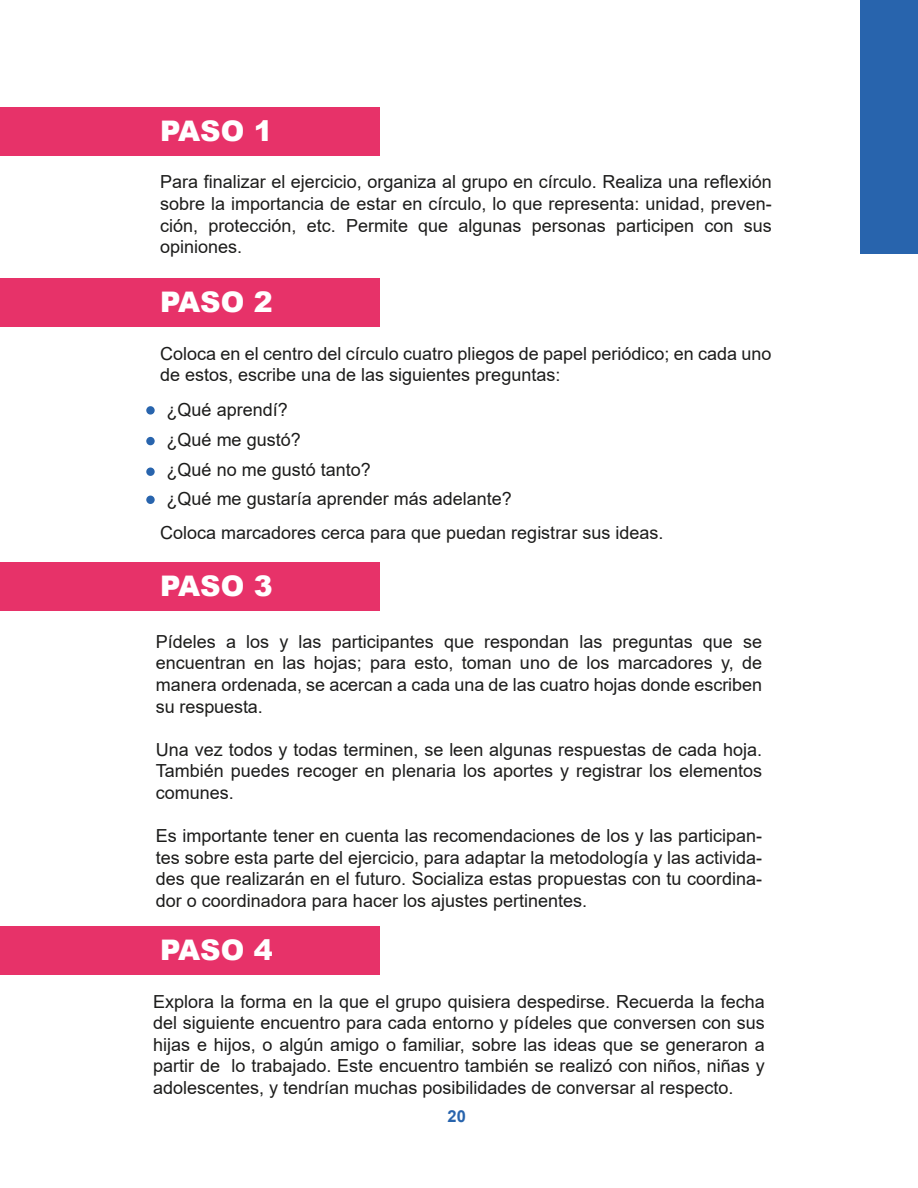
<style>
.page{position:relative;width:918px;height:1188px;background:#fff}
.page>*{position:absolute;margin:0;border:0;box-sizing:border-box;transform-origin:0 0}
.t1{font:900 28.35px "Arial";color:#fff}
.t2{font:18px/21.6px "Arial";color:#1c1c1b;text-align:justify}
.t3{font:700 16.5px "Arial";color:#2864ad}
</style>
<div class="page">
<div style="left:0;top:278px;width:380px;height:49px;background:#e73269"></div>
<div style="left:0;top:107px;width:380px;height:49px;background:#e73269"></div>
<div style="left:0;top:562px;width:380px;height:49px;background:#e73269"></div>
<div style="left:146px;top:406px;width:9px;height:9px;background:#2864ad;border-radius:50%"></div>
<div style="left:146px;top:437px;width:9px;height:8px;background:#2864ad;border-radius:50%"></div>
<div style="left:146px;top:468px;width:9px;height:8px;background:#2864ad;border-radius:50%"></div>
<div style="left:146px;top:496px;width:9px;height:8px;background:#2864ad;border-radius:50%"></div>
<div style="left:860px;top:0;width:58px;height:253px;background:#2864ad"></div>
<div style="left:0;top:926px;width:380px;height:49px;background:#e73269"></div>
<h1 class="t1" style="left:160px;top:111px;width:114px">PASO 1</h1>
<p class="t2" style="left:160px;top:171px;width:613px">Para finalizar el ejercicio, organiza al grupo en círculo. Realiza una reflexión sobre la importancia de estar en círculo, lo que representa: unidad, preven&shy;ción, protección, etc. Permite que algunas personas participen con sus opiniones.</p>
<h1 class="t1" style="left:160px;top:282px;width:114px">PASO 2</h1>
<p class="t2" style="left:160px;top:342px;width:613px">Coloca en el centro del círculo cuatro pliegos de papel periódico; en cada uno de estos, escribe una de las siguientes preguntas:</p>
<p class="t2" style="left:167px;top:399px;width:123px">¿Qué aprendí?</p>
<p class="t2" style="left:167px;top:425px;width:206px;line-height:29.8px">¿Qué me gustó?<br>¿Qué no me gustó tanto?</p>
<p class="t2" style="left:167px;top:488px;width:347px">¿Qué me gustaría aprender más adelante?</p>
<p class="t2" style="left:160px;top:522px;width:505px">Coloca marcadores cerca para que puedan registrar sus ideas.</p>
<h1 class="t1" style="left:160px;top:566px;width:114px">PASO 3</h1>
<p class="t2" style="left:156px;top:630px;width:608px">Pídeles a los y las participantes que respondan las preguntas que se encuentran en las hojas; para esto, toman uno de los marcadores y, de manera ordenada, se acercan a cada una de las cuatro hojas donde escriben su respuesta.</p>
<p class="t2" style="left:156px;top:738px;width:608px">Una vez todos y todas terminen, se leen algunas respuestas de cada hoja.<br>También puedes recoger en plenaria los aportes y registrar los elementos comunes.</p>
<p class="t2" style="left:156px;top:825px;width:608px">Es importante tener en cuenta las recomendaciones de los y las participan&shy;tes sobre esta parte del ejercicio, para adaptar la metodología y las activida&shy;des que realizarán en el futuro. Socializa estas propuestas con tu coordina&shy;dor o coordinadora para hacer los ajustes pertinentes.</p>
<h1 class="t1" style="left:160px;top:930px;width:114px">PASO 4</h1>
<p class="t2" style="left:153px;top:990px;width:613px">Explora la forma en la que el grupo quisiera despedirse. Recuerda la fecha del siguiente encuentro para cada entorno y pídeles que conversen con sus hijas e hijos, o algún amigo o familiar, sobre las ideas que se generaron a partir de lo trabajado. Este encuentro también se realizó con niños, niñas y adolescentes, y tendrían muchas posibilidades de conversar al respecto.</p>
<p class="t3" style="left:448px;top:1105px;width:20px">20</p>
</div>
